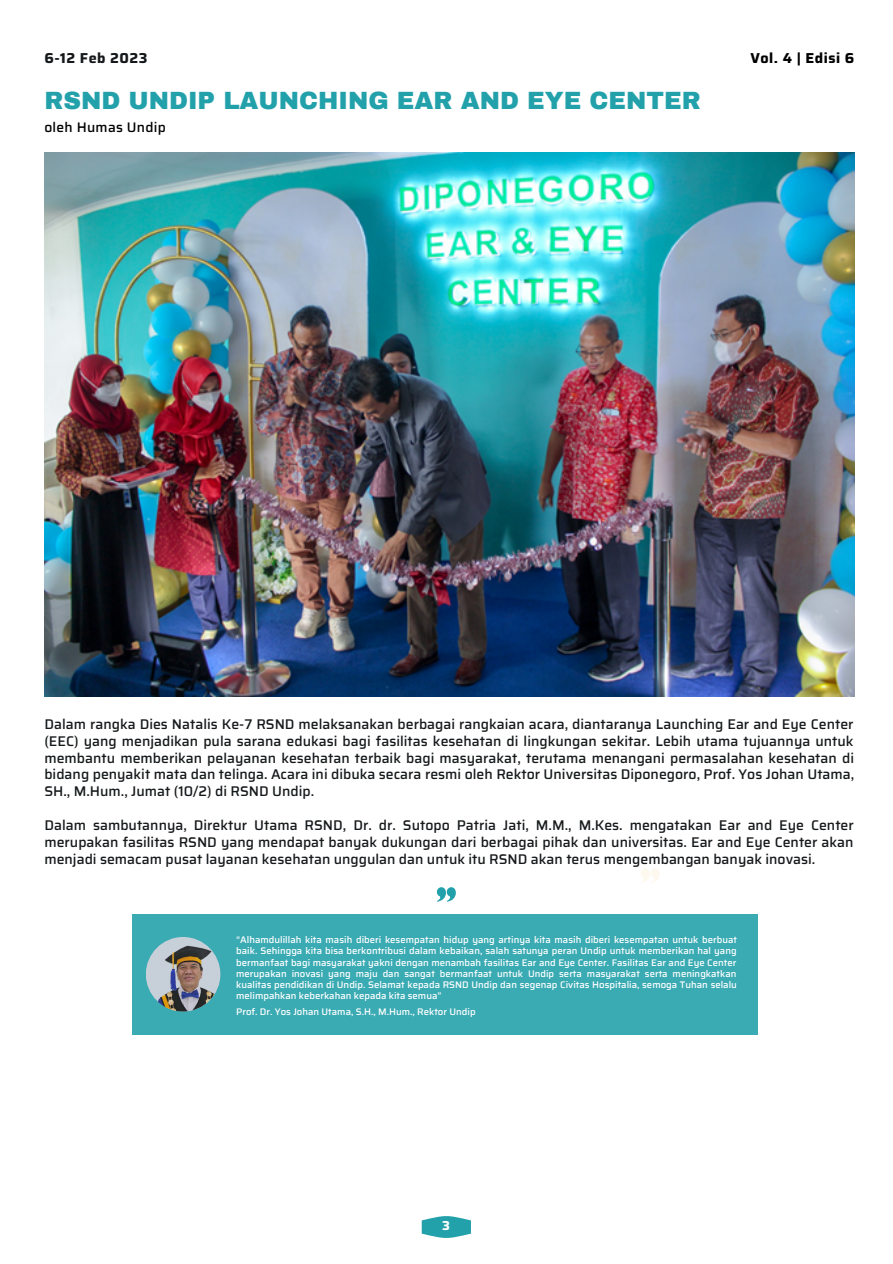
<style>
.page{position:relative;width:893px;height:1264px;background:#fff}
.page>*{position:absolute;margin:0;border:0;box-sizing:border-box;transform-origin:0 0}
.t1{font:900 24.45px "Archivo";color:#23a1ab}
.t2{font:700 14.4px "Saira";letter-spacing:.035em;color:#000}
.t3{font:700 14.4px "Saira";letter-spacing:.035em;color:#16191b}
.t4{font:500 14.1px/16.8px "Saira";color:#16191b;text-align:justify}
.t5{font:500 13.8px "Saira";letter-spacing:.02em;color:#000}
.t6{font:700 13.05px "Saira";color:#fff}
.t7{font:500 9.6px/11.1px "Saira";color:#fff;text-align:justify}
</style>
<div class="page">
<svg style="left:421px;top:1216px;width:50px;height:21px"></svg>
<svg style="left:641px;top:869px;width:18px;height:13px"></svg>
<img style="left:44px;top:152px;width:810px;height:544px">
<div style="left:132px;top:914px;width:626px;height:120px;background:#3aaab3"></div>
<svg style="left:436px;top:887px;width:20px;height:14px"></svg>
<img style="left:145px;top:936px;width:75px;height:75px;border-radius:50%">
<p class="t3" style="left:44px;top:46px;width:105px">6-12 Feb 2023</p>
<h1 class="t1" style="left:44px;top:87px;width:657px">RSND UNDIP LAUNCHING EAR AND EYE CENTER</h1>
<p class="t5" style="left:44px;top:116px;width:123px">oleh Humas Undip</p>
<p class="t2" style="left:750px;top:46px;width:105px">Vol. 4 | Edisi 6</p>
<p class="t4" style="left:44px;top:715px;width:811px">Dalam rangka Dies Natalis Ke-7 RSND melaksanakan berbagai rangkaian acara, diantaranya Launching Ear and Eye Center (EEC) yang menjadikan pula sarana edukasi bagi fasilitas kesehatan di lingkungan sekitar. Lebih utama tujuannya untuk membantu memberikan pelayanan kesehatan terbaik bagi masyarakat, terutama menangani permasalahan kesehatan di bidang penyakit mata dan telinga. Acara ini dibuka secara resmi oleh Rektor Universitas Diponegoro, Prof. Yos Johan Utama, SH., M.Hum., Jumat (10/2) di RSND Undip.</p>
<p class="t4" style="left:44px;top:816px;width:810px">Dalam sambutannya, Direktur Utama RSND, Dr. dr. Sutopo Patria Jati, M.M., M.Kes. mengatakan Ear and Eye Center merupakan fasilitas RSND yang mendapat banyak dukungan dari berbagai pihak dan universitas. Ear and Eye Center akan menjadi semacam pusat layanan kesehatan unggulan dan untuk itu RSND akan terus mengembangan banyak inovasi.</p>
<p class="t7" style="left:236px;top:934px;width:502px">“Alhamdulillah kita masih diberi kesempatan hidup yang artinya kita masih diberi kesempatan untuk berbuat baik. Sehingga kita bisa berkontribusi dalam kebaikan, salah satunya peran Undip untuk memberikan hal yang bermanfaat bagi masyarakat yakni dengan menambah fasilitas Ear and Eye Center. Fasilitas Ear and Eye Center merupakan inovasi yang maju dan sangat bermanfaat untuk Undip serta masyarakat serta meningkatkan kualitas pendidikan di Undip. Selamat kepada RSND Undip dan segenap Civitas Hospitalia, semoga Tuhan selalu melimpahkan keberkahan kepada kita semua”</p>
<p class="t7" style="left:236px;top:1005px;width:241px">Prof. Dr. Yos Johan Utama, S.H., M.Hum., Rektor Undip</p>
<p class="t6" style="left:442px;top:1215px;width:9px">3</p>
</div>
